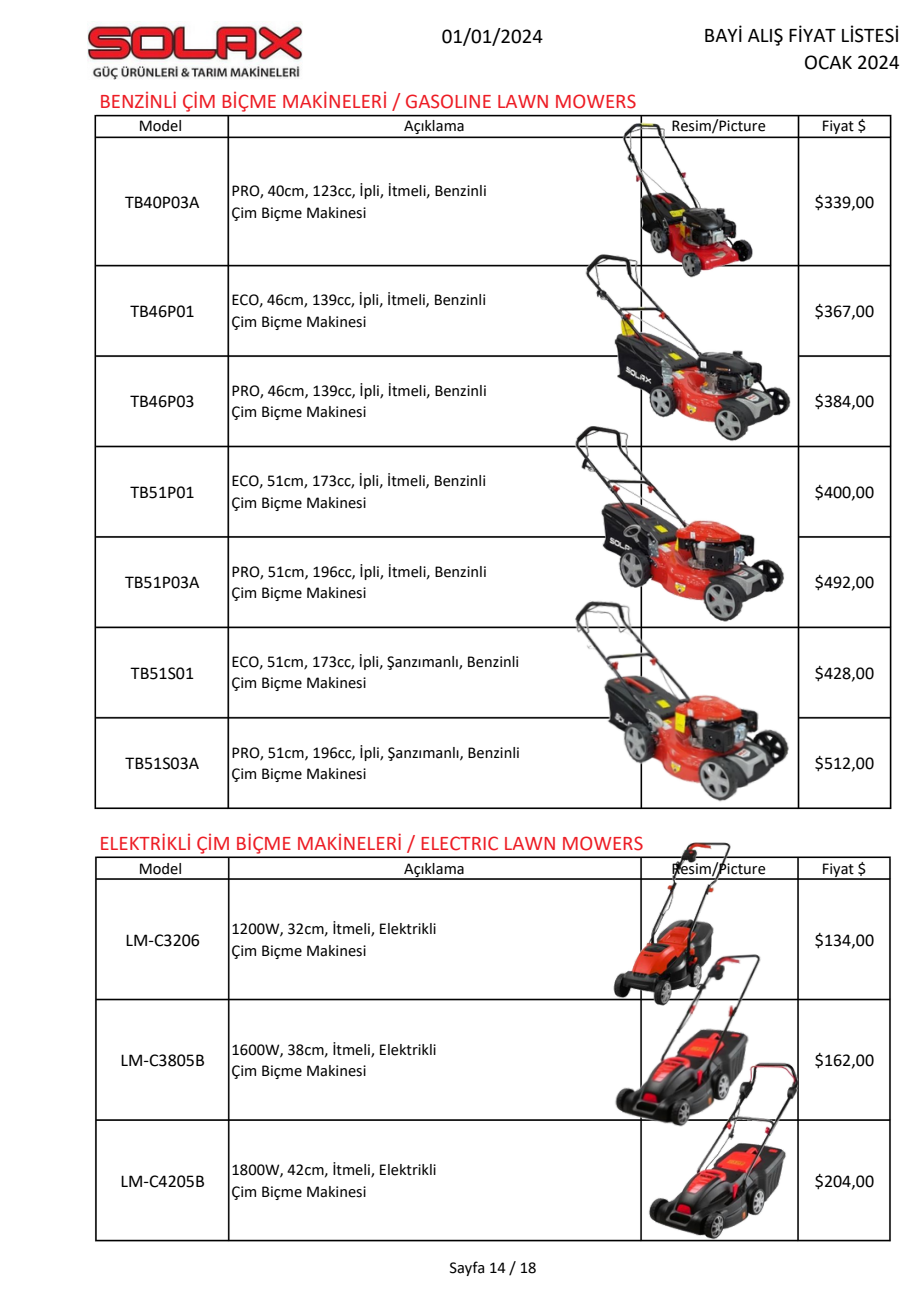
<style>
.page{position:relative;width:922px;height:1302px;background:#fff}
.page>*{position:absolute;margin:0;border:0;box-sizing:border-box;transform-origin:0 0}
.t1{font:21px "Calibri";color:#ed1c24}
.t2{font:21px/27px "Calibri";color:#000;text-align:right}
.t3{font:18px "Calibri";color:#000}
.t4{font:16.5px/21.3px "Calibri";color:#000}
</style>
<div class="page">
<img style="left:88px;top:22px;width:214px;height:57px">
<img style="left:94px;top:114px;width:798px;height:696px">
<img style="left:95px;top:856px;width:796px;height:386px">
<img style="left:691px;top:1237px;width:114px;height:4px">
<img style="left:567px;top:250px;width:228px;height:375px">
<img style="left:568px;top:587px;width:230px;height:223px">
<img style="left:619px;top:120px;width:137px;height:160px">
<img style="left:609px;top:842px;width:125px;height:103px">
<img style="left:601px;top:945px;width:170px;height:186px">
<img style="left:642px;top:1061px;width:162px;height:179px">
<h1 class="t2" style="left:441px;top:24px;width:103px">01/01/2024</h1>
<h1 class="t1" style="left:99px;top:92px;width:538px">BENZİNLİ ÇİM BİÇME MAKİNELERİ / GASOLINE LAWN MOWERS</h1>
<h3 class="t4" style="left:139px;top:117px;width:45px">Model</h3>
<p class="t3" style="left:125px;top:194px;width:76px">TB40P03A</p>
<p class="t3" style="left:130px;top:303px;width:66px">TB46P01</p>
<p class="t3" style="left:130px;top:394px;width:66px">TB46P03</p>
<p class="t3" style="left:130px;top:484px;width:66px">TB51P01</p>
<p class="t3" style="left:125px;top:575px;width:76px">TB51P03A</p>
<p class="t3" style="left:131px;top:665px;width:65px">TB51S01</p>
<p class="t3" style="left:125px;top:755px;width:75px">TB51S03A</p>
<h3 class="t4" style="left:404px;top:117px;width:62px">Açıklama</h3>
<p class="t4" style="left:231px;top:181px;width:257px">PRO, 40cm, 123cc, İpli, İtmeli, Benzinli<br>Çim Biçme Makinesi</p>
<p class="t4" style="left:231px;top:291px;width:256px">ECO, 46cm, 139cc, İpli, İtmeli, Benzinli<br>Çim Biçme Makinesi</p>
<p class="t4" style="left:231px;top:381px;width:257px">PRO, 46cm, 139cc, İpli, İtmeli, Benzinli<br>Çim Biçme Makinesi</p>
<p class="t4" style="left:231px;top:471px;width:256px">ECO, 51cm, 173cc, İpli, İtmeli, Benzinli<br>Çim Biçme Makinesi</p>
<p class="t4" style="left:231px;top:562px;width:257px">PRO, 51cm, 196cc, İpli, İtmeli, Benzinli<br>Çim Biçme Makinesi</p>
<p class="t4" style="left:231px;top:652px;width:289px">ECO, 51cm, 173cc, İpli, Şanzımanlı, Benzinli<br>Çim Biçme Makinesi</p>
<p class="t4" style="left:231px;top:743px;width:290px">PRO, 51cm, 196cc, İpli, Şanzımanlı, Benzinli<br>Çim Biçme Makinesi</p>
<p class="t1" style="left:99px;top:834px;width:545px">ELEKTRİKLİ ÇİM BİÇME MAKİNELERİ / ELECTRIC LAWN MOWERS</p>
<h3 class="t4" style="left:139px;top:859px;width:45px">Model</h3>
<p class="t3" style="left:125px;top:932px;width:76px">LM-C3206</p>
<h3 class="t4" style="left:404px;top:859px;width:62px">Açıklama</h3>
<h3 class="t4" style="left:231px;top:919px;width:206px">1200W, 32cm, İtmeli, Elektrikli<br>Çim Biçme Makinesi</h3>
<p class="t2" style="left:703px;top:23px;width:197px">BAYİ ALIŞ FİYAT LİSTESİ<br>OCAK 2024</p>
<p class="t4" style="left:671px;top:117px;width:96px">Resim/Picture</p>
<p class="t4" style="left:671px;top:859px;width:96px">Resim/Picture</p>
<p class="t4" style="left:821px;top:117px;width:46px">Fiyat $</p>
<p class="t3" style="left:814px;top:194px;width:61px">$339,00</p>
<p class="t3" style="left:814px;top:303px;width:61px">$367,00</p>
<p class="t3" style="left:814px;top:394px;width:61px">$384,00</p>
<h3 class="t3" style="left:814px;top:484px;width:61px">$400,00</h3>
<p class="t3" style="left:814px;top:575px;width:61px">$492,00</p>
<h3 class="t3" style="left:814px;top:665px;width:61px">$428,00</h3>
<p class="t3" style="left:814px;top:755px;width:61px">$512,00</p>
<p class="t4" style="left:821px;top:859px;width:46px">Fiyat $</p>
<h3 class="t3" style="left:814px;top:932px;width:61px">$134,00</h3>
<h1 class="t3" style="left:120px;top:1053px;width:86px">LM-C3805B</h1>
<h3 class="t4" style="left:231px;top:1040px;width:206px">1600W, 38cm, İtmeli, Elektrikli<br>Çim Biçme Makinesi</h3>
<p class="t3" style="left:814px;top:1053px;width:61px">$162,00</p>
<p class="t3" style="left:120px;top:1173px;width:86px">LM-C4205B</p>
<h3 class="t4" style="left:231px;top:1160px;width:206px">1800W, 42cm, İtmeli, Elektrikli<br>Çim Biçme Makinesi</h3>
<p class="t4" style="left:449px;top:1257px;width:88px">Sayfa 14 / 18</p>
<p class="t3" style="left:814px;top:1173px;width:61px">$204,00</p>
</div>
